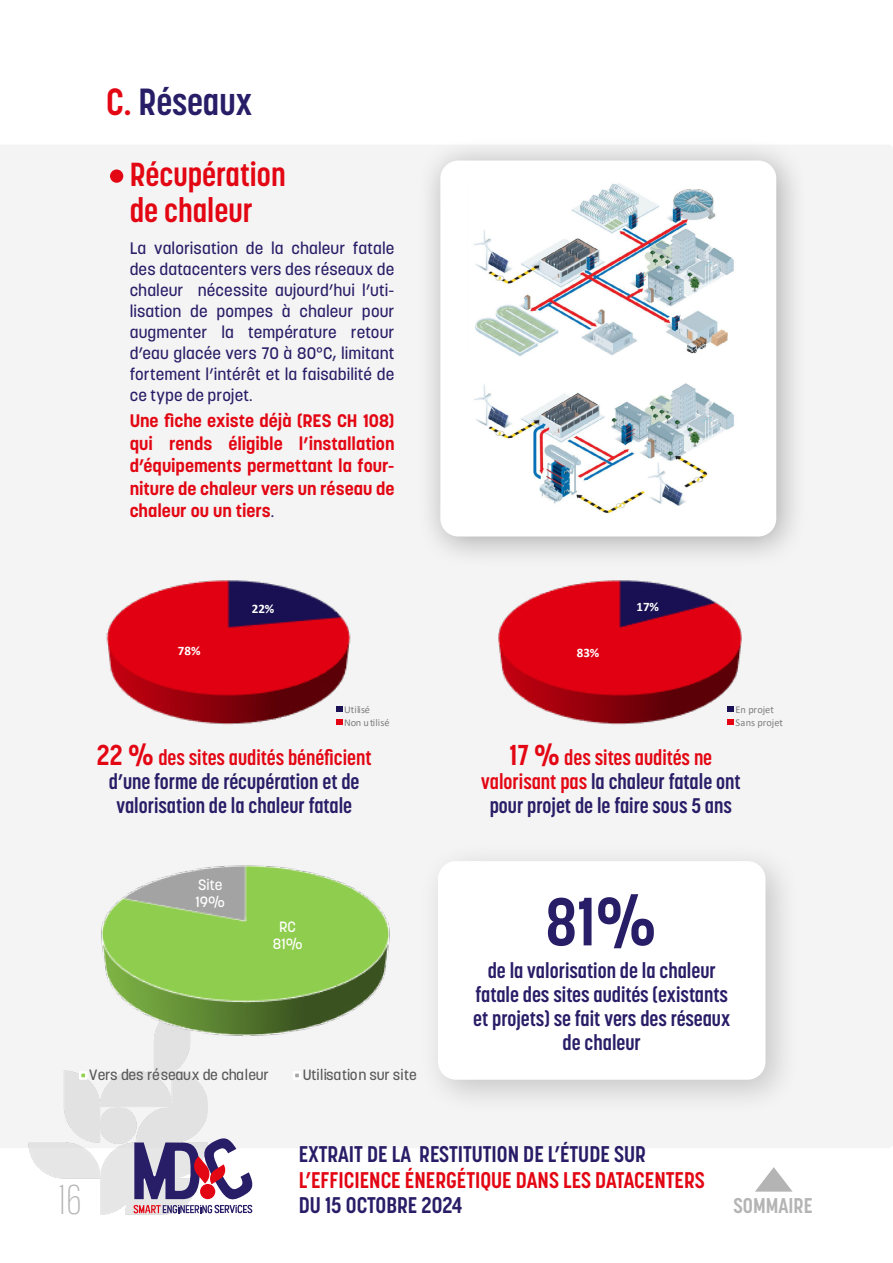
<style>
.page{position:relative;width:893px;height:1263px;background:#fff}
.page>*{position:absolute;margin:0;border:0;box-sizing:border-box;transform-origin:0 0}
.t1{font:700 67.5px "Korolev Condensed";color:#281d67}
.t2{font:300 40.5px "Alternate Gothic ATF";color:#b5b4b4}
.t3{font:700 37.5px "Korolev Condensed";letter-spacing:-.005em;color:#281d67}
.t4{font:700 33px/36px "Korolev Condensed";color:#e30613}
.t5{font:700 22.5px "Korolev Condensed";color:#281d67}
.t6{font:700 22.5px "Korolev Condensed";color:#e30613}
.t7{font:700 21.15px "Korolev Condensed";color:#b5b4b4}
.t8{font:700 21px/24px "Korolev Condensed";color:#281d67;text-align:center}
.t9{font:700 18px/22.5px "Korolev";color:#e30613;text-align:justify}
.t10{font:500 16.5px/21px "Korolev";letter-spacing:.005em;color:#281d67;text-align:justify}
.t11{font:500 14.85px "Korolev";letter-spacing:-.005em;color:#595959}
.t12{font:500 14.85px/17.2px "Korolev";color:#fff;text-align:center}
.t13{font:700 13.05px "Calibri";color:#fff}
.t14{font:10.35px/13px "Calibri";letter-spacing:.005em;color:#7f7f7f}
.s1{color:#e30613}
.s2{font-weight:500;font-size:16.5px;color:#281d67}
.s3{font-size:28.5px;color:#e30613}
</style>
<div class="page">
<div style="left:0;top:145px;width:893px;height:1003px;background:#f4f4f4"></div>
<img style="left:24px;top:998px;width:183px;height:217px">
<svg style="left:134px;top:1136px;width:121px;height:77px"></svg>
<div style="left:200px;top:1184px;width:15px;height:15px;background:#e30613;border-radius:50%"></div>
<svg style="left:755px;top:1167px;width:37px;height:24px"></svg>
<div style="left:416px;top:136px;width:393px;height:433px;background:#000;opacity:.3"></div>
<div style="left:440px;top:161px;width:336px;height:375px;background:#fff;border-radius:18px"></div>
<img style="left:474px;top:183px;width:260px;height:331px">
<img style="left:61px;top:580px;width:336px;height:145px">
<svg style="left:336px;top:707px;width:6px;height:5px"></svg>
<svg style="left:336px;top:720px;width:6px;height:5px"></svg>
<img style="left:450px;top:580px;width:339px;height:145px">
<svg style="left:727px;top:707px;width:6px;height:5px"></svg>
<svg style="left:727px;top:720px;width:6px;height:5px"></svg>
<img style="left:74px;top:865px;width:344px;height:173px">
<div style="left:79px;top:1071px;width:9px;height:9px;border:2px solid #fff"></div>
<div style="left:293px;top:1071px;width:8px;height:9px;border:2px solid #fff"></div>
<div style="left:418px;top:841px;width:384px;height:275px;background:#000;opacity:.19"></div>
<div style="left:438px;top:861px;width:327px;height:219px;background:#fff;border-radius:18px"></div>
<div style="left:110px;top:169px;width:13px;height:14px;background:#e30613;border-radius:50%"></div>
<h3 class="t3" style="left:106px;top:80px;width:147px"><span class="s1">C.</span> Réseaux</h3>
<h3 class="t4" style="left:130px;top:156px;width:157px">Récupération de chaleur</h3>
<p class="t10" style="left:130px;top:237px;width:266px">La valorisation de la chaleur fatale des datacenters vers des réseaux de chaleur nécessite aujourd’hui l’uti&shy;lisation de pompes à chaleur pour augmenter la température retour d’eau glacée vers 70 à 80°C, limitant fortement l’intérêt et la faisabilité de ce type de projet.</p>
<p class="t9" style="left:130px;top:410px;width:266px">Une fiche existe déjà (RES CH 108) qui rends éligible l’installation d’équipements permettant la four&shy;niture de chaleur vers un réseau de chaleur ou un tiers<span class="s2">.</span></p>
<p class="t13" style="left:178px;top:641px;width:24px">78%</p>
<p class="t13" style="left:252px;top:600px;width:24px">22%</p>
<p class="t14" style="left:344px;top:703px;width:47px">Utilisé<br>Non utilisé</p>
<p class="t13" style="left:577px;top:644px;width:24px">83%</p>
<p class="t13" style="left:636px;top:597px;width:24px">17%</p>
<p class="t14" style="left:735px;top:703px;width:49px">En projet<br>Sans projet</p>
<p class="t8" style="left:97px;top:746px;width:276px"><span class="s3">22 %</span> <span class="s1">des sites audités bénéficient </span>d’une forme de récupération et de valorisation de la chaleur fatale</p>
<p class="t8" style="left:481px;top:746px;width:261px"><span class="s3">17 %</span> <span class="s1">des sites audités ne valorisant pas</span> la chaleur fatale ont pour projet de le faire sous 5 ans</p>
<p class="t12" style="left:195px;top:876px;width:31px;text-align:left">Site<br>19%</p>
<p class="t12" style="left:273px;top:918px;width:31px">RC<br>81%</p>
<p class="t11" style="left:89px;top:1065px;width:181px">Vers des réseaux de chaleur</p>
<p class="t11" style="left:303px;top:1065px;width:115px">Utilisation sur site</p>
<h1 class="t1" style="left:545px;top:882px;width:114px">81%</h1>
<p class="t8" style="left:473px;top:958px;width:259px">de la valorisation de la chaleur fatale des sites audités (existants et projets) se fait vers des réseaux de chaleur</p>
<h2 class="t2" style="left:59px;top:1176px;width:25px">16</h2>
<p class="t5" style="left:299px;top:1141px;width:348px">EXTRAIT DE LA RESTITUTION DE L’ÉTUDE SUR</p>
<p class="t6" style="left:299px;top:1167px;width:407px">L’EFFICIENCE ÉNERGÉTIQUE DANS LES DATACENTERS</p>
<p class="t5" style="left:299px;top:1192px;width:165px">DU 15 OCTOBRE 2024</p>
<p class="t7" style="left:733px;top:1192px;width:81px">SOMMAIRE</p>
</div>
